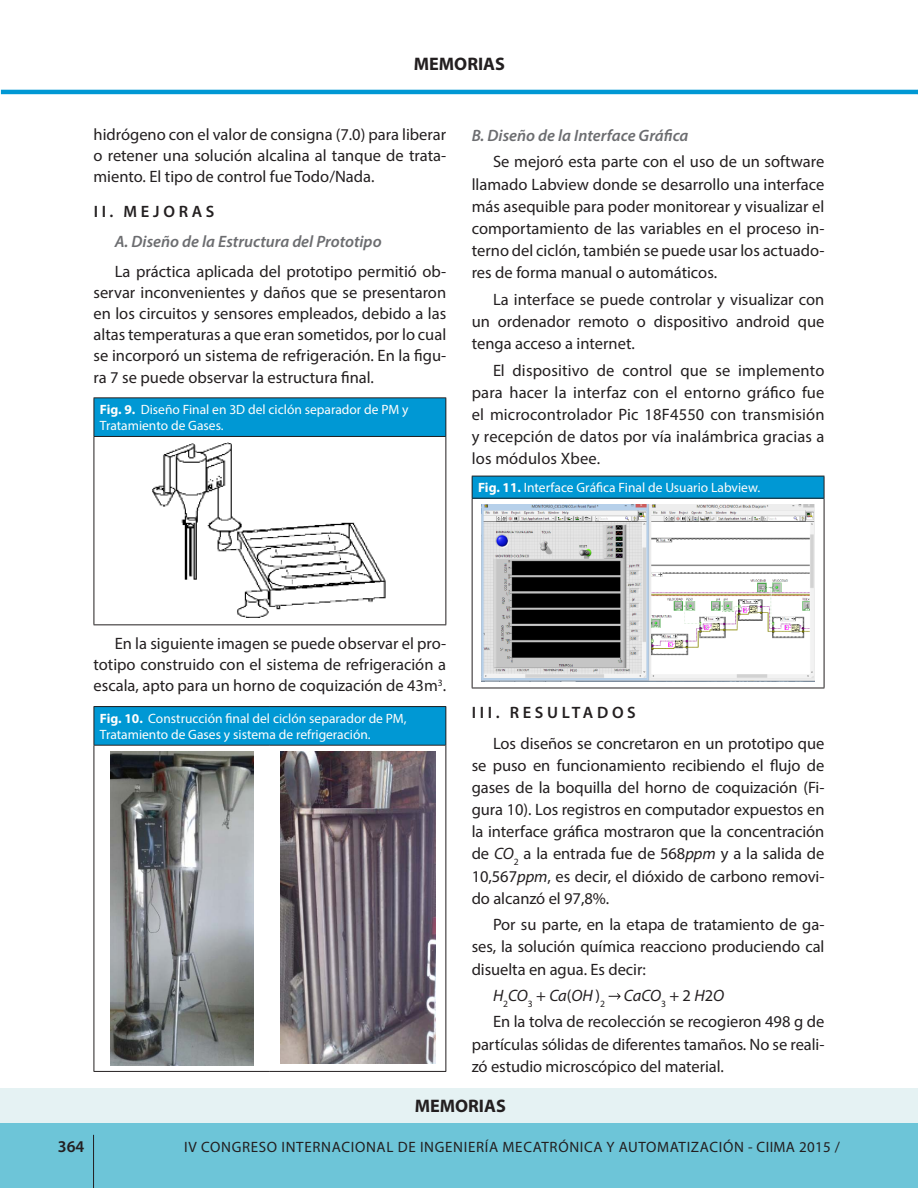
<style>
.page{position:relative;width:918px;height:1188px;background:#fff}
.page>*{position:absolute;margin:0;border:0;box-sizing:border-box;transform-origin:0 0}
.t1{font:700 18.15px "Myriad Pro";color:#231f20}
.t2{font:16.5px/22.2px "Myriad Pro";color:#231f20;text-align:justify}
.t3{font:italic 600 16.5px "Myriad Pro";color:#6c6d70}
.t4{font:600 16.5px "Myriad Pro";letter-spacing:.22em;color:#231f20}
.t5{font:15px "Myriad Pro";letter-spacing:.045em;color:#231f20}
.t6{font:13.5px/16.5px "Myriad Pro";color:#fffefc}
.s1{font-weight:700}
.s2{font-style:italic}
</style>
<div class="page">
<div style="left:1px;top:1095px;width:917px;height:93px;background:#6dc5d8"></div>
<hr style="left:1px;top:90px;width:917px;height:4px;background:#0098d4">
<hr style="left:93px;top:1135px;width:1px;height:53px;background:#231f20">
<div style="left:0;top:1088px;width:918px;height:35px;background:#e5f2f3"></div>
<div style="left:94px;top:398px;width:352px;height:38px;background:#0098d4"></div>
<hr style="left:94px;top:397px;width:352px;height:1px;background:#231f20">
<hr style="left:94px;top:398px;width:1px;height:38px;background:#231f20">
<hr style="left:94px;top:436px;width:351px;height:1px;background:#231f20">
<hr style="left:445px;top:398px;width:1px;height:38px;background:#231f20">
<hr style="left:94px;top:437px;width:1px;height:187px;background:#231f20">
<hr style="left:445px;top:436px;width:1px;height:188px;background:#231f20">
<hr style="left:94px;top:624px;width:352px;height:1px;background:#231f20">
<img style="left:152px;top:442px;width:234px;height:176px">
<div style="left:94px;top:707px;width:352px;height:38px;background:#0098d4"></div>
<hr style="left:94px;top:706px;width:176px;height:1px;background:#231f20">
<hr style="left:94px;top:707px;width:1px;height:38px;background:#231f20">
<hr style="left:270px;top:706px;width:176px;height:1px;background:#231f20">
<hr style="left:94px;top:745px;width:176px;height:1px;background:#231f20">
<hr style="left:270px;top:745px;width:175px;height:1px;background:#231f20">
<hr style="left:445px;top:707px;width:1px;height:38px;background:#231f20">
<hr style="left:94px;top:746px;width:1px;height:325px;background:#231f20">
<hr style="left:445px;top:745px;width:1px;height:326px;background:#231f20">
<hr style="left:94px;top:1071px;width:176px;height:1px;background:#231f20">
<hr style="left:270px;top:1071px;width:176px;height:1px;background:#231f20">
<img style="left:110px;top:751px;width:143px;height:314px">
<img style="left:280px;top:751px;width:155px;height:313px">
<div style="left:472px;top:476px;width:352px;height:22px;background:#0098d4"></div>
<hr style="left:472px;top:476px;width:352px;height:1px;background:#231f20">
<svg style="left:472px;top:476px;width:1px;height:22px"></svg>
<hr style="left:472px;top:498px;width:352px;height:1px;background:#231f20">
<svg style="left:824px;top:476px;width:1px;height:22px"></svg>
<hr style="left:472px;top:499px;width:1px;height:189px;background:#231f20">
<hr style="left:824px;top:498px;width:1px;height:190px;background:#231f20">
<hr style="left:472px;top:688px;width:352px;height:1px;background:#231f20">
<img style="left:481px;top:504px;width:334px;height:178px">
<svg style="left:609px;top:993px;width:12px;height:7px"></svg>
<p class="t1" style="left:414px;top:52px;width:93px">MEMORIAS</p>
<p class="t2" style="left:94px;top:123px;width:354px;line-height:21.3px">hidrógeno con el valor de consigna (7.0) para liberar o retener una solución alcalina al tanque de trata&shy;miento. El tipo de control fue Todo/Nada.</p>
<p class="t4" style="left:94px;top:201px;width:122px">II. MEJORAS</p>
<p class="t3" style="left:115px;top:231px;width:268px">A. Diseño de la Estructura del Prototipo</p>
<p class="t2" style="left:94px;top:260px;width:354px;line-height:21.3px;text-indent:21px">La práctica aplicada del prototipo permitió ob&shy;servar inconvenientes y daños que se presentaron en los circuitos y sensores empleados, debido a las altas temperaturas a que eran sometidos, por lo cual se incorporó un sistema de refrigeración. En la figu&shy;ra 7 se puede observar la estructura final.</p>
<p class="t6" style="left:100px;top:401px;width:310px"><span class="s1">Fig. 9.</span> Diseño Final en 3D del ciclón separador de PM y<br>Tratamiento de Gases.</p>
<p class="t3" style="left:472px;top:125px;width:218px">B. Diseño de la Interface Gráfica</p>
<p class="t2" style="left:472px;top:151px;width:354px;text-indent:21px">Se mejoró esta parte con el uso de un software llamado Labview donde se desarrollo una interface más asequible para poder monitorear y visualizar el comportamiento de las variables en el proceso in&shy;terno del ciclón, también se puede usar los actuado&shy;res de forma manual o automáticos.</p>
<p class="t2" style="left:472px;top:288px;width:354px;text-indent:21px">La interface se puede controlar y visualizar con un ordenador remoto o dispositivo android que tenga acceso a internet.</p>
<p class="t2" style="left:472px;top:359px;width:354px;text-indent:21px">El dispositivo de control que se implemento para hacer la interfaz con el entorno gráfico fue el microcontrolador Pic 18F4550 con transmisión y recepción de datos por vía inalámbrica gracias a los módulos Xbee.</p>
<p class="t6" style="left:478px;top:479px;width:284px"><span class="s1">Fig. 11.</span> Interface Gráfica Final de Usuario Labview.</p>
<p class="t2" style="left:94px;top:633px;width:354px;line-height:21.3px;text-indent:21px">En la siguiente imagen se puede observar el pro&shy;totipo construido con el sistema de refrigeración a escala, apto para un horno de coquización de 43m<sup>3</sup>.</p>
<p class="t6" style="left:100px;top:710px;width:308px"><span class="s1">Fig. 10.</span> Construcción final del ciclón separador de PM,<br>Tratamiento de Gases y sistema de refrigeración.</p>
<p class="t4" style="left:472px;top:702px;width:165px">III. RESULTADOS</p>
<p class="t2" style="left:472px;top:732px;width:354px;text-indent:21px">Los diseños se concretaron en un prototipo que se puso en funcionamiento recibiendo el flujo de gases de la boquilla del horno de coquización (Fi&shy;gura 10). Los registros en computador expuestos en la interface gráfica mostraron que la concentración de <span class="s2">CO</span><sub>2</sub> a la entrada fue de 568<span class="s2">ppm</span> y a la salida de 10,567<span class="s2">ppm</span>, es decir, el dióxido de carbono removi&shy;do alcanzó el 97,8%.</p>
<p class="t2" style="left:472px;top:913px;width:354px;text-indent:21px">Por su parte, en la etapa de tratamiento de ga&shy;ses, la solución química reacciono produciendo cal disuelta en agua. Es decir:</p>
<p class="t2" style="left:493px;top:982px;width:333px;line-height:26.4px"><span class="s2">H</span><sub>2</sub><span class="s2">CO</span><sub>3</sub> + <span class="s2">Ca</span>(<span class="s2">OH</span> )<sub>2</sub> <span class="s2">CaCO</span><sub>3</sub> + 2 <span class="s2">H</span>2<span class="s2">O<br></span>En la tolva de recolección se recogieron 498 g de</p>
<p class="t2" style="left:472px;top:1033px;width:354px">partículas sólidas de diferentes tamaños. No se reali&shy;zó estudio microscópico del material.</p>
<p class="t1" style="left:415px;top:1094px;width:93px">MEMORIAS</p>
<p class="t4" style="left:58px;top:1136px;width:28px">364</p>
<p class="t5" style="left:184px;top:1138px;width:657px">IV CONGRESO INTERNACIONAL DE INGENIERÍA MECATRÓNICA Y AUTOMATIZACIÓN - CIIMA 2015 /</p>
</div>
